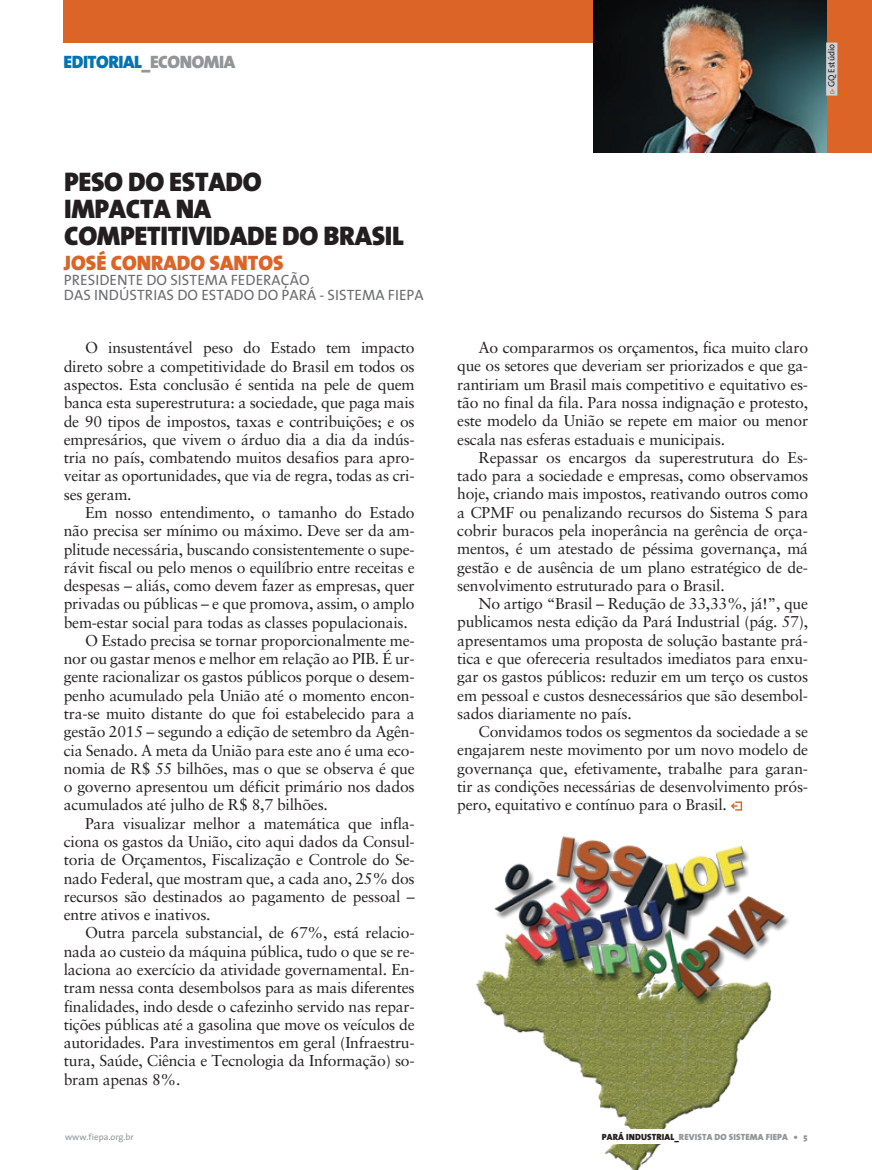
<style>
.page{position:relative;width:872px;height:1170px;background:#fff}
.page>*{position:absolute;margin:0;border:0;box-sizing:border-box;transform-origin:0 0}
.t1{font:900 27px/27px "The Sans";letter-spacing:-.01em;color:#231f20}
.t2{font:900 21px "The Sans";color:#db6426}
.t3{font:900 18px "The Sans";letter-spacing:-.025em;color:#0274b3}
.t4{font:15.75px/18.3px "Sabon LT Std";letter-spacing:-.015em;color:#231f20;text-align:justify}
.t5{font:15px/15px "The Sans";letter-spacing:.005em;color:#6c6d70}
.t6{font:900 9px "The Sans";letter-spacing:.015em;color:#939598}
.t7{font:9px "The Sans";color:#939598}
.t8{font:9px "The Sans";letter-spacing:-.01em;color:#231f20}
.s1{color:#939598}
.s2{font-family:"The Sans Extra Bold Expert";font-size:4.5px;color:#db6426}
.s3{color:#231f20}
</style>
<div class="page">
<div style="left:64px;top:0;width:808px;height:43px;background:#db6426"></div>
<div style="left:813px;top:0;width:59px;height:152px;background:#db6426"></div>
<img style="left:594px;top:0;width:232px;height:152px">
<svg style="left:731px;top:801px;width:11px;height:9px"></svg>
<img style="left:476px;top:836px;width:313px;height:333px">
<div style="left:826px;top:43px;width:11px;height:53px;background:#d1d2d4"></div>
<div style="left:597px;top:1128px;width:215px;height:15px;background:#fff"></div>
<p class="t3" style="left:64px;top:46px;width:173px">EDITORIAL<span class="s1">_ECONOMIA</span></p>
<p class="t8" style="left:824px;top:94px;width:51px;rotate:-90deg"><span class="s2">û</span> GQ ESTÚDIO</p>
<h1 class="t1" style="left:64px;top:168px;width:195px">PESO DO ESTADO<br>IMPACTA NA<br>COMP</h1>
<h1 class="t1" style="left:134px;top:222px;width:271px">ETITIVI DADE DO BRASI L</h1>
<h2 class="t2" style="left:64px;top:245px;width:73px">JOSÉ CONR</h2>
<h2 class="t2" style="left:163px;top:245px;width:109px">ADO SANTOS</h2>
<p class="t5" style="left:64px;top:272px;width:361px">PRESIDE NTE DO SISTEMA FEDE RAÇÃO<br>DAS I NDÚSTRIAS DO ESTADO DO PARÁ - SISTEMA FIEPA</p>
<p class="t4" style="left:64px;top:338px;width:352px;text-indent:21px">O insustentável peso do Estado tem impacto direto sobre a competitividade do Brasil em todos os aspectos. Esta conclusão é sentida na pele de quem banca esta superestrutura: a sociedade, que paga mais de 90 tipos de impostos, taxas e contribuições; e os empresários, que vivem o árduo dia a dia da indús&shy;tria no país, combatendo muitos desafios para apro&shy;veitar as oportunidades, que via de regra, todas as cri&shy;ses geram.</p>
<p class="t4" style="left:85px;top:503px;width:331px">Em nosso entendimento, o tamanho do Estado</p>
<p class="t4" style="left:64px;top:521px;width:352px">não precisa ser mínimo ou máximo. Deve ser da am-</p>
<p class="t4" style="left:64px;top:539px;width:352px">plitude necessária, buscando consistentemente o supe-</p>
<p class="t4" style="left:64px;top:558px;width:352px">rávit fiscal ou pelo menos o equilíbrio entre receitas e</p>
<p class="t4" style="left:64px;top:576px;width:352px">despesas – aliás, como devem fazer as empresas, quer</p>
<p class="t4" style="left:64px;top:594px;width:352px">privadas ou públicas – e que promova, assim, o amplo</p>
<p class="t4" style="left:64px;top:612px;width:345px">bem-estar social para todas as classes populacionais.</p>
<p class="t4" style="left:85px;top:631px;width:331px">O Estado precisa se tornar proporcionalmente me-</p>
<p class="t4" style="left:64px;top:649px;width:352px">nor ou gastar menos e melhor em relação ao PIB. É ur-</p>
<p class="t4" style="left:64px;top:667px;width:352px">gente racionalizar os gastos públicos porque o desem-</p>
<p class="t4" style="left:64px;top:686px;width:352px">penho acumulado pela União até o momento encon-</p>
<p class="t4" style="left:64px;top:704px;width:352px">tra-se muito distante do que foi estabelecido para a</p>
<p class="t4" style="left:64px;top:722px;width:352px">gestão 2015 – segundo a edição de setembro da Agên-</p>
<p class="t4" style="left:64px;top:740px;width:352px">cia Senado. A meta da União para este ano é uma eco-</p>
<p class="t4" style="left:64px;top:759px;width:352px">nomia de R$ 55 bilhões, mas o que se observa é que</p>
<p class="t4" style="left:64px;top:777px;width:352px">o governo apresentou um déficit primário nos dados</p>
<p class="t4" style="left:64px;top:795px;width:266px">acumulados até julho de R$ 8,7 bilhões.</p>
<p class="t4" style="left:85px;top:813px;width:331px">Para visualizar melhor a matemática que infla-</p>
<p class="t4" style="left:64px;top:832px;width:352px">ciona os gastos da União, cito aqui dados da Consul-</p>
<p class="t4" style="left:64px;top:850px;width:352px">toria de Orçamentos, Fiscalização e Controle do Se-</p>
<p class="t4" style="left:64px;top:868px;width:352px">nado Federal, que mostram que, a cada ano, 25% dos</p>
<p class="t4" style="left:64px;top:887px;width:352px">recursos são destinados ao pagamento de pessoal –</p>
<p class="t4" style="left:64px;top:905px;width:148px">entre ativos e inativos.</p>
<p class="t4" style="left:85px;top:923px;width:331px">Outra parcela substancial, de 67%, está relacio-</p>
<p class="t4" style="left:64px;top:941px;width:352px">nada ao custeio da máquina pública, tudo o que se re-</p>
<p class="t4" style="left:64px;top:960px;width:352px">laciona ao exercício da atividade governamental. En-</p>
<p class="t4" style="left:64px;top:978px;width:352px">tram nessa conta desembolsos para as mais diferentes</p>
<p class="t4" style="left:64px;top:996px;width:352px">finalidades, indo desde o cafezinho servido nas repar-</p>
<p class="t4" style="left:64px;top:1014px;width:352px">tições públicas até a gasolina que move os veículos de</p>
<p class="t4" style="left:64px;top:1033px;width:352px">autoridades. Para investimentos em geral (Infraestru-</p>
<p class="t4" style="left:64px;top:1051px;width:352px">tura, Saúde, Ciência e Tecnologia da Informação) so-</p>
<p class="t4" style="left:64px;top:1069px;width:118px">bram apenas 8%.</p>
<p class="t4" style="left:457px;top:338px;width:352px;text-indent:21px">Ao compararmos os orçamentos, fica muito claro que os setores que deveriam ser priorizados e que ga&shy;rantiriam um Brasil mais competitivo e equitativo es&shy;tão no final da fila. Para nossa indignação e protesto, este modelo da União se repete em maior ou menor escala nas esferas estaduais e municipais.</p>
<p class="t4" style="left:457px;top:448px;width:352px;text-indent:21px">Repassar os encargos da superestrutura do Es&shy;tado para a sociedade e empresas, como observamos hoje, criando mais impostos, reativando outros como a CPMF ou penalizando recursos do Sistema S para cobrir buracos pela inoperância na gerência de orça&shy;mentos, é um atestado de péssima governança, má gestão e de ausência de um plano estratégico de de&shy;senvolvimento estruturado para o Brasil.</p>
<p class="t4" style="left:457px;top:594px;width:352px;text-indent:21px">No artigo “Brasil – Redução de 33,33%, já!”, que publicamos nesta edição da Pará Industrial (pág. 57), apresentamos uma proposta de solução bastante prá&shy;tica e que ofereceria resultados imediatos para enxu&shy;gar os gastos públicos: reduzir em um terço os custos em pessoal e custos desnecessários que são desembol&shy;sados diariamente no país.</p>
<p class="t4" style="left:457px;top:722px;width:352px;text-indent:21px">Convidamos todos os segmentos da sociedade a se engajarem neste movimento por um novo modelo de governança que, efetivamente, trabalhe para garan&shy;tir as condições necessárias de desenvolvimento prós&shy;pero, equitativo e contínuo para o Brasil.</p>
<p class="t7" style="left:65px;top:1129px;width:70px">WWW.FIEPA.ORG.BR</p>
<p class="t6" style="left:602px;top:1128px;width:207px"><span class="s3">PARÁ INDUSTRIAL_</span>REVISTA DO SISTEMA FIEPA • 5</p>
</div>
